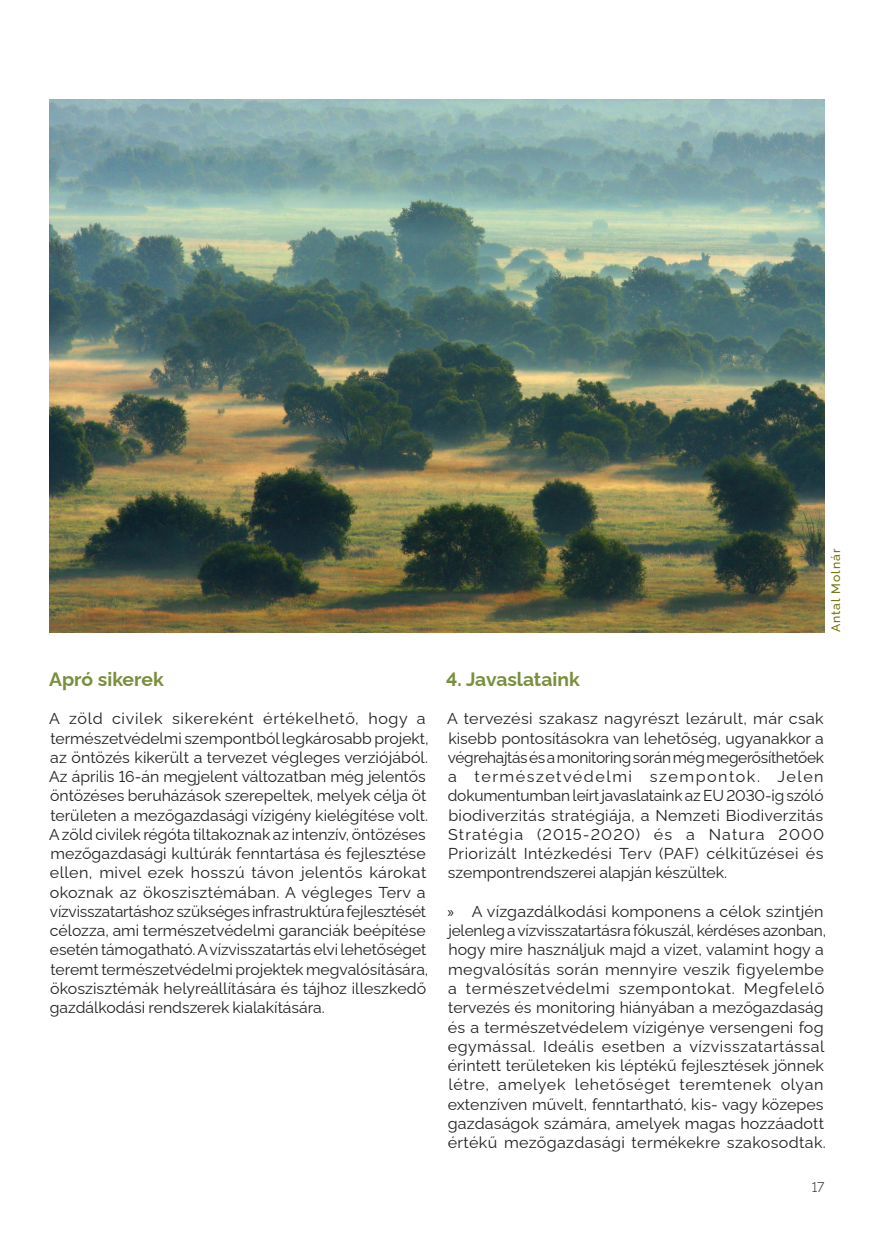
<style>
.page{position:relative;width:874px;height:1241px;background:#fff}
.page>*{position:absolute;margin:0;border:0;box-sizing:border-box;transform-origin:0 0}
.Podnaslovi{font:700 19.25px "Raleway";color:#788f3b}
.NEW_STYLE{font:15.75px/19.2px "Raleway";color:#231f20}
.t1{font:300 14px "Raleway";color:#231f20}
.Text{font:500 12.25px "Raleway";letter-spacing:.08em;color:#707308}
.s1{font-family:"Myriad Pro"}
</style>
<div class="page">
<img style="left:50px;top:99px;width:773px;height:533px">
<p class="Podnaslovi" style="left:49px;top:663px;width:116px">Apró sikerek</p>
<p class="NEW_STYLE" style="left:49px;top:707px;width:380px">A zöld civilek sikereként értékelhető, hogy a természetvédelmi szempontból legkárosabb projekt, az öntözés kikerült a tervezet végleges verziójából.<br>Az április 16-án megjelent változatban még jelentős öntözéses beruházások szerepeltek, melyek célja öt területen a mezőgazdasági vízigény kielégítése volt.<br>A zöld civilek régóta tiltakoznak az intenzív, öntözéses mezőgazdasági kultúrák fenntartása és fejlesztése ellen, mivel ezek hosszú távon jelentős károkat okoznak az ökoszisztémában. A végleges Terv a vízvisszatartáshoz szükséges infrastruktúra fejlesztését célozza, ami természetvédelmi garanciák beépítése esetén támogatható. A vízvisszatartás elvi lehetőséget teremt természetvédelmi projektek megvalósítására, ökoszisztémák helyreállítására és tájhoz illeszkedő gazdálkodási rendszerek kialakítására.</p>
<p class="Text" style="left:825px;top:632px;width:85px;rotate:-90deg">Antal Molnár</p>
<p class="Podnaslovi" style="left:446px;top:663px;width:135px">4. Javaslataink</p>
<p class="NEW_STYLE" style="left:447px;top:707px;width:378px;text-align:justify">A tervezési szakasz nagyrészt lezárult, már csak kisebb pontosításokra van lehetőség, ugyanakkor a végrehajtás és a monitoring során még megerősíthetőek a természetvédelmi szempontok. Jelen dokumentumban leírt javaslataink az EU 2030-ig szóló biodiverzitás stratégiája, a Nemzeti Biodiverzitás Stratégia (2015-2020) és a Natura 2000<br>Priorizált Intézkedési Terv (PAF) célkitűzései és szempontrendszerei alapján készültek.</p>
<p class="NEW_STYLE" style="left:447px;top:899px;width:380px"><span class="s1">»</span> A vízgazdálkodási komponens a célok szintjén jelenleg a vízvisszatartásra fókuszál, kérdéses azonban, hogy mire használjuk majd a vizet, valamint hogy a megvalósítás során mennyire veszik figyelembe a természetvédelmi szempontokat. Megfelelő tervezés és monitoring hiányában a mezőgazdaság és a természetvédelem vízigénye versengeni fog egymással. Ideális esetben a vízvisszatartással érintett területeken kis léptékű fejlesztések jönnek létre, amelyek lehetőséget teremtenek olyan extenzíven művelt, fenntartható, kis- vagy közepes gazdaságok számára, amelyek magas hozzáadott értékű mezőgazdasági termékekre szakosodtak.</p>
<p class="t1" style="left:811px;top:1175px;width:14px">17</p>
</div>
